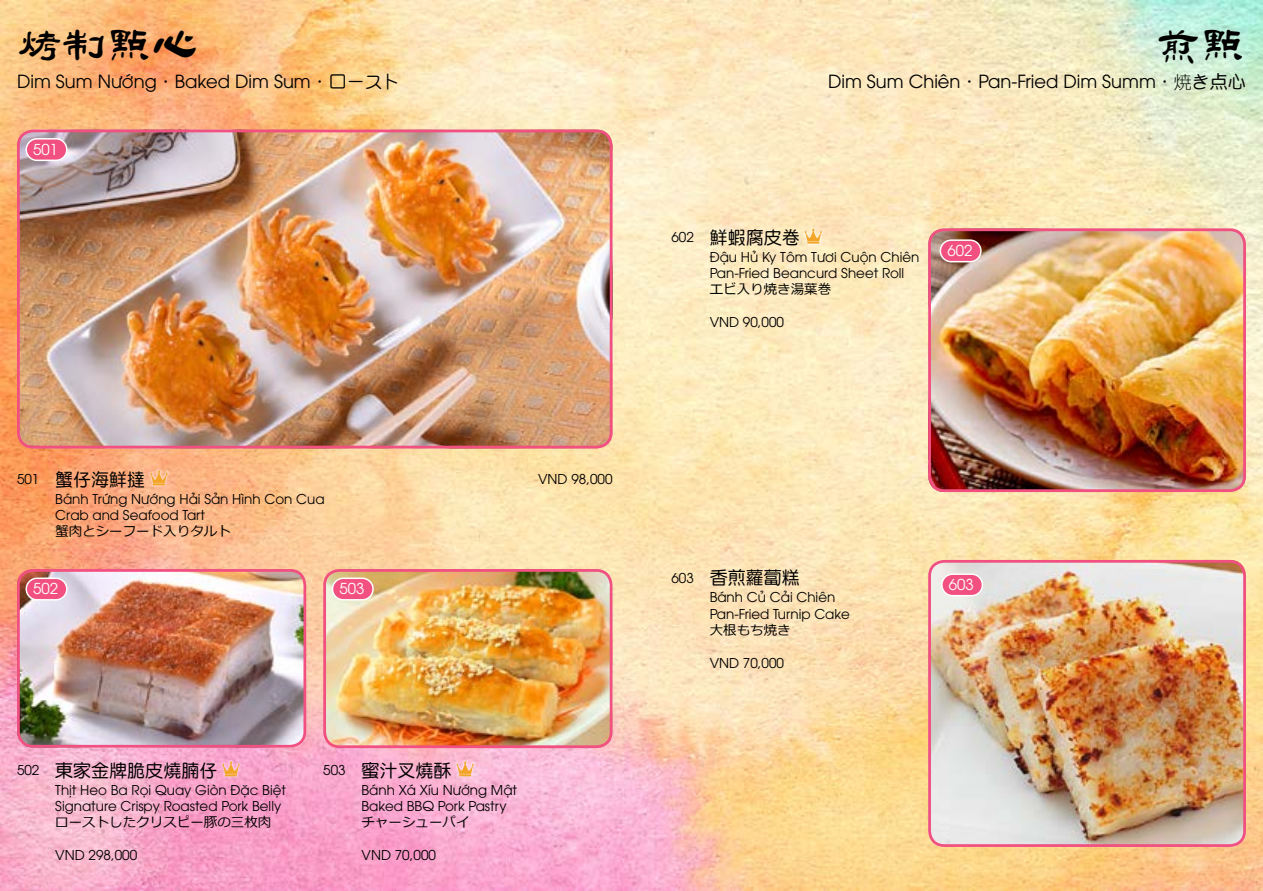
<style>
.page{position:relative;width:1263px;height:891px;background:#fff}
.page>*{position:absolute;margin:0;border:0;box-sizing:border-box;transform-origin:0 0}
.t1{font:45px "ID Hao Li";color:#000}
.t2{font:18px "UTM Avo";color:#000}
.t3{font:18px "DF Yuan Std W5";color:#000}
.t4{font:15px "UTM Avo";color:#fff}
.t5{font:13.5px/16.2px "UTM Avo";color:#000}
.t6{font:13.5px "Meiryo";color:#000}
.s1{font-family:"DF Yuan Std W5"}
.s2{font-family:"UTM Avo";font-size:13.5px}
.s3{font-family:"Shin Go Pr 6 N";font-weight:300;font-stretch:expanded}
</style>
<div class="page">
<img style="left:0;top:0;width:1263px;height:891px">
<svg style="left:221px;top:760px;width:21px;height:19px"></svg>
<svg style="left:222px;top:761px;width:17px;height:15px"></svg>
<img style="left:325px;top:569px;width:287px;height:179px">
<div style="left:323px;top:569px;width:289px;height:179px;border:3px solid #f15081;border-radius:15px"></div>
<img style="left:17px;top:569px;width:288px;height:179px">
<div style="left:17px;top:569px;width:289px;height:179px;border:3px solid #f15081;border-radius:15px"></div>
<div style="left:26px;top:578px;width:41px;height:22px;background:#f15081;border-radius:11px"></div>
<div style="left:26px;top:578px;width:42px;height:23px;border:2px solid #fff;border-radius:11px"></div>
<div style="left:332px;top:578px;width:41px;height:22px;background:#f15081;border-radius:11px"></div>
<div style="left:332px;top:578px;width:42px;height:23px;border:2px solid #fff;border-radius:11px"></div>
<svg style="left:455px;top:760px;width:21px;height:19px"></svg>
<svg style="left:456px;top:761px;width:18px;height:15px"></svg>
<img style="left:17px;top:130px;width:595px;height:318px">
<div style="left:17px;top:130px;width:595px;height:318px;border:3px solid #f15081;border-radius:15px"></div>
<div style="left:26px;top:139px;width:41px;height:21px;background:#f15081;border-radius:11px"></div>
<div style="left:26px;top:138px;width:42px;height:23px;border:2px solid #fff;border-radius:11px"></div>
<svg style="left:149px;top:469px;width:21px;height:19px"></svg>
<svg style="left:150px;top:470px;width:17px;height:15px"></svg>
<svg style="left:803px;top:227px;width:21px;height:20px"></svg>
<svg style="left:804px;top:229px;width:18px;height:15px"></svg>
<img style="left:928px;top:560px;width:318px;height:287px">
<div style="left:928px;top:560px;width:318px;height:287px;border:3px solid #f15081;border-radius:15px"></div>
<img style="left:928px;top:229px;width:318px;height:263px">
<div style="left:928px;top:228px;width:318px;height:264px;border:3px solid #f15081;border-radius:15px"></div>
<div style="left:940px;top:240px;width:41px;height:22px;background:#f15081;border-radius:11px"></div>
<div style="left:939px;top:239px;width:42px;height:23px;border:2px solid #fff;border-radius:11px"></div>
<div style="left:942px;top:574px;width:40px;height:22px;background:#f15081;border-radius:11px"></div>
<div style="left:941px;top:573px;width:42px;height:23px;border:2px solid #fff;border-radius:11px"></div>
<h1 class="t1" style="left:17px;top:21px;width:181px">烤制點心</h1>
<h2 class="t2" style="left:17px;top:68px;width:385px">Dim Sum Nướng<span class="s1">．</span>Baked Dim Sum<span class="s1">．ロースト</span></h2>
<p class="t4" style="left:33px;top:138px;width:26px">501</p>
<h2 class="t3" style="left:17px;top:469px;width:130px"><span class="s2">501</span> 蟹仔海鮮撻</h2>
<p class="t5" style="left:538px;top:470px;width:76px">VND 98,000</p>
<p class="t5" style="left:55px;top:489px;width:271px">Bánh Trứng Nướng Hải Sản Hình Con Cua<br>Crab and Seafood Tart</p>
<p class="t6" style="left:55px;top:522px;width:177px">蟹肉とシーフード入りタルト</p>
<p class="t4" style="left:33px;top:577px;width:26px">502</p>
<p class="t4" style="left:339px;top:577px;width:26px">503</p>
<h2 class="t3" style="left:17px;top:760px;width:202px"><span class="s2">502</span> 東家金牌脆皮燒腩仔</h2>
<p class="t5" style="left:55px;top:780px;width:232px">Thịt Heo Ba Rọi Quay Giòn Đặc Biệt<br>Signature Crispy Roasted Pork Belly</p>
<p class="t6" style="left:55px;top:813px;width:218px">ローストしたクリスピー豚の三枚肉</p>
<p class="t5" style="left:55px;top:846px;width:83px">VND 298,000</p>
<h2 class="t3" style="left:323px;top:760px;width:130px"><span class="s2">503</span> 蜜汁叉燒酥</h2>
<p class="t5" style="left:361px;top:780px;width:157px">Bánh Xá Xíu Nướng Mật<br>Baked BBQ Pork Pastry</p>
<p class="t6" style="left:361px;top:813px;width:109px">チャーシューパイ</p>
<p class="t5" style="left:361px;top:846px;width:76px">VND 70,000</p>
<h1 class="t1" style="left:1156px;top:21px;width:91px">煎點</h1>
<h2 class="t2" style="left:828px;top:68px;width:419px">Dim Sum Chiên<span class="s1">．</span>Pan-Fried Dim Summ<span class="s1">．</span><span class="s3">焼</span><span class="s1">き点心</span></h2>
<h2 class="t3" style="left:671px;top:228px;width:130px"><span class="s2">602</span> 鮮蝦腐皮卷</h2>
<p class="t5" style="left:709px;top:247px;width:211px">Đậu Hủ Ky Tôm Tươi Cuộn Chiên<br>Pan-Fried Beancurd Sheet Roll</p>
<p class="t6" style="left:709px;top:280px;width:123px">エビ入り焼き湯葉巻</p>
<p class="t5" style="left:709px;top:313px;width:76px">VND 90,000</p>
<p class="t4" style="left:947px;top:239px;width:26px">602</p>
<h2 class="t3" style="left:671px;top:568px;width:130px"><span class="s2">603</span> 香煎蘿蔔糕</h2>
<p class="t5" style="left:709px;top:588px;width:142px">Bánh Củ Cải Chiên<br>Pan-Fried Turnip Cake</p>
<p class="t6" style="left:709px;top:621px;width:82px">大根もち焼き</p>
<p class="t5" style="left:709px;top:654px;width:76px">VND 70,000</p>
<p class="t4" style="left:949px;top:573px;width:26px">603</p>
</div>
